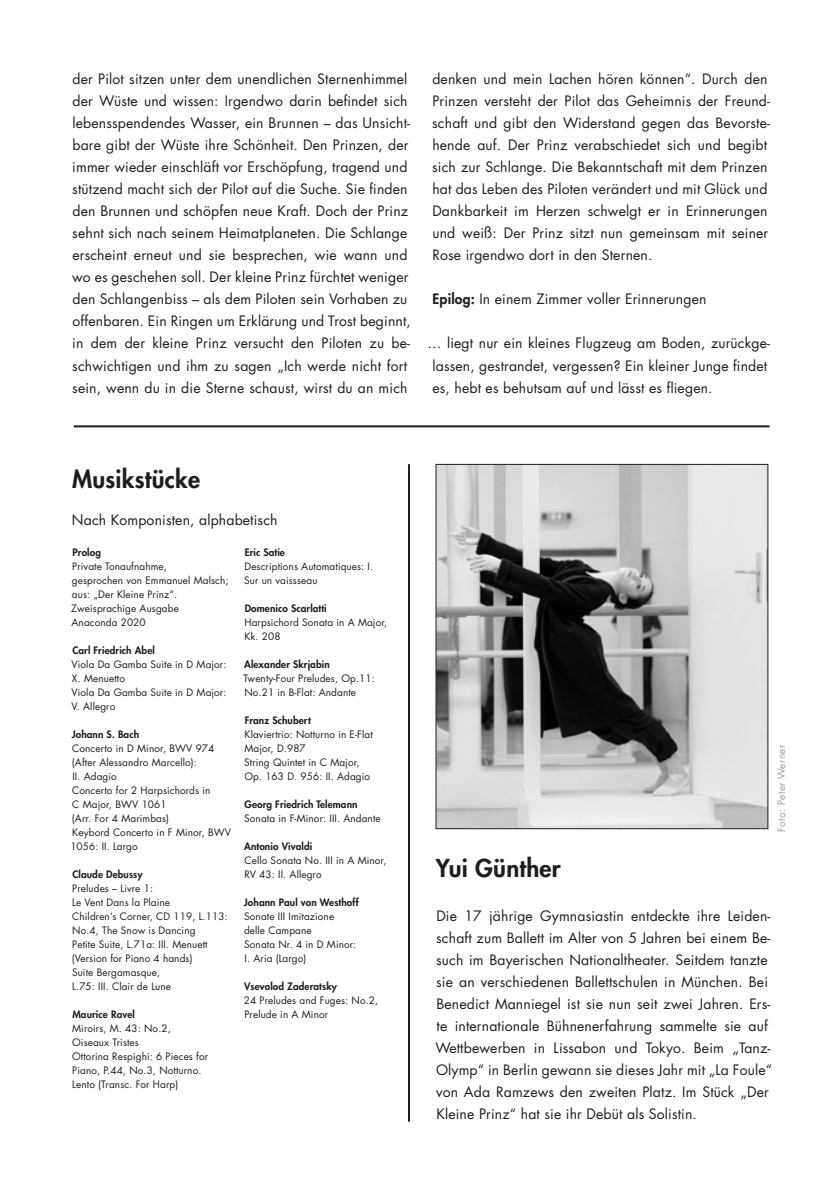
<style>
.page{position:relative;width:840px;height:1191px;background:#fff}
.page>*{position:absolute;margin:0;border:0;box-sizing:border-box;transform-origin:0 0}
.Überschrift{font:800 24px "Futura Std";letter-spacing:.01em;color:#1d1d1b}
.Fließtext{font:14px/22px "Futura Std";letter-spacing:.01em;color:#1d1d1b}
.Fließtext_ohne_Absat{font:14px "Futura Std";letter-spacing:.01em;color:#1d1d1b}
.Fließtext_ohne_Absat-2{font:10px/14px "Futura Std";letter-spacing:.01em;color:#1d1d1b}
.Fließtext_ohne_Absat-3{font:800 10px "Futura Std";letter-spacing:.01em;color:#1d1d1b}
.Foto-Credit{font:10px "Futura Std";letter-spacing:.04em;color:#9d9d9d}
.s1{font-weight:800}
</style>
<div class="page">
<img style="left:437px;top:466px;width:328px;height:361px">
<div style="left:435px;top:464px;width:332px;height:365px;border:1px solid #1d1d1b"></div>
<hr style="left:74px;top:425px;width:695px;height:2px;background:#1d1d1b">
<hr style="left:408px;top:464px;width:2px;height:657px;background:#1d1d1b">
<p class="Fließtext" style="left:72px;top:68px;width:340px">der Pilot sitzen unter dem unendlichen Sternenhimmel der Wüste und wissen: Irgendwo darin befindet sich lebensspendendes Wasser, ein Brunnen – das Unsicht&shy;bare gibt der Wüste ihre Schönheit. Den Prinzen, der immer wieder einschläft vor Erschöpfung, tragend und stützend macht sich der Pilot auf die Suche. Sie finden den Brunnen und schöpfen neue Kraft. Doch der Prinz sehnt sich nach seinem Heimatplaneten. Die Schlange erscheint erneut und sie besprechen, wie wann und wo es geschehen soll. Der kleine Prinz fürchtet weniger den Schlangenbiss – als dem Piloten sein Vorhaben zu offenbaren. Ein Ringen um Erklärung und Trost beginnt, in dem der kleine Prinz versucht den Piloten zu be&shy;schwichtigen und ihm zu sagen „Ich werde nicht fort sein, wenn du in die Sterne schaust, wirst du an mich</p>
<p class="Fließtext" style="left:432px;top:68px;width:339px">denken und mein Lachen hören können“. Durch den Prinzen versteht der Pilot das Geheimnis der Freund&shy;schaft und gibt den Widerstand gegen das Bevorste&shy;hende auf. Der Prinz verabschiedet sich und begibt sich zur Schlange. Die Bekanntschaft mit dem Prinzen hat das Leben des Piloten verändert und mit Glück und Dankbarkeit im Herzen schwelgt er in Erinnerungen und weiß: Der Prinz sitzt nun gemeinsam mit seiner Rose irgendwo dort in den Sternen.</p>
<p class="Fließtext" style="left:432px;top:288px;width:275px"><span class="s1">Epilog:</span> In einem Zimmer voller Erinnerungen</p>
<p class="Fließtext" style="left:432px;top:332px;width:339px;text-indent:-5px">… liegt nur ein kleines Flugzeug am Boden, zurückge&shy;lassen, gestrandet, vergessen? Ein kleiner Junge findet es, hebt es behutsam auf und lässt es fliegen.</p>
<p class="Überschrift" style="left:72px;top:464px;width:129px">Musikstücke</p>
<p class="Fließtext_ohne_Absat" style="left:72px;top:510px;width:207px">Nach Komponisten, alphabetisch</p>
<p class="Fließtext_ohne_Absat-3" style="left:72px;top:545px;width:30px">Prolog</p>
<p class="Fließtext_ohne_Absat-2" style="left:71px;top:559px;width:159px">Private Tonaufnahme,<br>gesprochen von Emmanuel Malsch; aus: „Der Kleine Prinz“.<br>Zweisprachige Ausgabe<br>Anaconda 2020</p>
<p class="Fließtext_ohne_Absat-3" style="left:72px;top:643px;width:84px">Carl Friedrich Abel</p>
<p class="Fließtext_ohne_Absat-2" style="left:71px;top:657px;width:156px">Viola Da Gamba Suite in D Major:<br>X. Menuetto</p>
<p class="Fließtext_ohne_Absat-2" style="left:71px;top:685px;width:156px">Viola Da Gamba Suite in D Major:<br>V. Allegro</p>
<p class="Fließtext_ohne_Absat-3" style="left:72px;top:727px;width:69px">Johann S. Bach</p>
<p class="Fließtext_ohne_Absat-2" style="left:72px;top:741px;width:144px">Concerto in D Minor, BWV 974 (After Alessandro Marcello):<br>II. Adagio</p>
<p class="Fließtext_ohne_Absat-2" style="left:72px;top:783px;width:140px">Concerto for 2 Harpsichords in<br>C Major, BWV 1061<br>(Arr. For 4 Marimbas)</p>
<p class="Fließtext_ohne_Absat-2" style="left:70px;top:825px;width:162px">Keybord Concerto in F Minor, BWV<br>1056: II. Largo</p>
<p class="Fließtext_ohne_Absat-3" style="left:72px;top:867px;width:72px">Claude Debussy</p>
<p class="Fließtext_ohne_Absat-2" style="left:72px;top:881px;width:99px">Preludes – Livre 1:<br>Le Vent Dans la Plaine</p>
<p class="Fließtext_ohne_Absat-2" style="left:72px;top:909px;width:157px">Children’s Corner, CD 119, L.113:<br>No.4, The Snow is Dancing</p>
<p class="Fließtext_ohne_Absat-2" style="left:72px;top:937px;width:137px">Petite Suite, L.71a: III. Menuett (Version for Piano 4 hands)</p>
<p class="Fließtext_ohne_Absat-2" style="left:72px;top:965px;width:100px">Suite Bergamasque,<br>L.75: III. Clair de Lune</p>
<p class="Fließtext_ohne_Absat-3" style="left:72px;top:1007px;width:64px">Maurice Ravel</p>
<p class="Fließtext_ohne_Absat-2" style="left:72px;top:1021px;width:100px">Miroirs, M. 43: No.2,<br>Oiseaux Tristes</p>
<p class="Fließtext_ohne_Absat-2" style="left:72px;top:1049px;width:137px">Ottorina Respighi: 6 Pieces for<br>Piano, P.44, No.3, Notturno.<br>Lento (Transc. For Harp)</p>
<p class="Fließtext_ohne_Absat-3" style="left:244px;top:545px;width:42px">Eric Satie</p>
<p class="Fließtext_ohne_Absat-2" style="left:244px;top:559px;width:130px">Descriptions Automatiques: I.</p>
<p class="Fließtext_ohne_Absat-2" style="left:244px;top:573px;width:75px">Sur un vaissseau</p>
<p class="Fließtext_ohne_Absat-3" style="left:244px;top:601px;width:84px">Domenico Scarlatti</p>
<p class="Fließtext_ohne_Absat-2" style="left:244px;top:615px;width:144px">Harpsichord Sonata in A Major,<br>Kk. 208</p>
<p class="Fließtext_ohne_Absat-3" style="left:244px;top:657px;width:87px">Alexander Skrjabin</p>
<p class="Fließtext_ohne_Absat-2" style="left:243px;top:671px;width:133px">Twenty-Four Preludes, Op.11:<br>No.21 in B-Flat: Andante</p>
<p class="Fließtext_ohne_Absat-3" style="left:244px;top:713px;width:68px">Franz Schubert</p>
<p class="Fließtext_ohne_Absat-2" style="left:244px;top:727px;width:130px">Klaviertrio: Notturno in E-Flat<br>Major, D.987</p>
<p class="Fließtext_ohne_Absat-2" style="left:244px;top:755px;width:127px">String Quintet in C Major,<br>Op. 163 D. 956: II. Adagio</p>
<p class="Fließtext_ohne_Absat-3" style="left:244px;top:797px;width:114px">Georg Friedrich Telemann</p>
<p class="Fließtext_ohne_Absat-2" style="left:244px;top:811px;width:138px">Sonata in F-Minor: III. Andante</p>
<p class="Fließtext_ohne_Absat-3" style="left:244px;top:839px;width:70px">Antonio Vivaldi</p>
<p class="Fließtext_ohne_Absat-2" style="left:244px;top:853px;width:143px">Cello Sonata No. III in A Minor,<br>RV 43: II. Allegro</p>
<p class="Fließtext_ohne_Absat-3" style="left:244px;top:895px;width:116px">Johann Paul von Westhoff</p>
<p class="Fließtext_ohne_Absat-2" style="left:244px;top:909px;width:92px">Sonate III Imitazione delle Campane</p>
<p class="Fließtext_ohne_Absat-2" style="left:244px;top:937px;width:114px">Sonata Nr. 4 in D Minor:<br>I. Aria (Largo)</p>
<p class="Fließtext_ohne_Absat-3" style="left:244px;top:979px;width:94px">Vsevolod Zaderatsky</p>
<p class="Fließtext_ohne_Absat-2" style="left:244px;top:993px;width:136px">24 Preludes and Fuges: No.2,<br>Prelude in A Minor</p>
<p class="Überschrift" style="left:435px;top:852px;width:126px">Yui Günther</p>
<p class="Foto-Credit" style="left:774px;top:832px;width:89px;rotate:-90deg">Foto: Peter Werner</p>
<p class="Fließtext" style="left:435px;top:904px;width:338px">Die 17 jährige Gymnasiastin entdeckte ihre Leiden&shy;schaft zum Ballett im Alter von 5 Jahren bei einem Be&shy;such im Bayerischen Nationaltheater. Seitdem tanzte sie an verschiedenen Ballettschulen in München. Bei Benedict Manniegel ist sie nun seit zwei Jahren. Ers&shy;te internationale Bühnenerfahrung sammelte sie auf Wettbewerben in Lissabon und Tokyo. Beim „Tanz-Olymp“ in Berlin gewann sie dieses Jahr mit „La Foule“ von Ada Ramzews den zweiten Platz. Im Stück „Der Kleine Prinz“ hat sie ihr Debüt als Solistin.</p>
</div>
